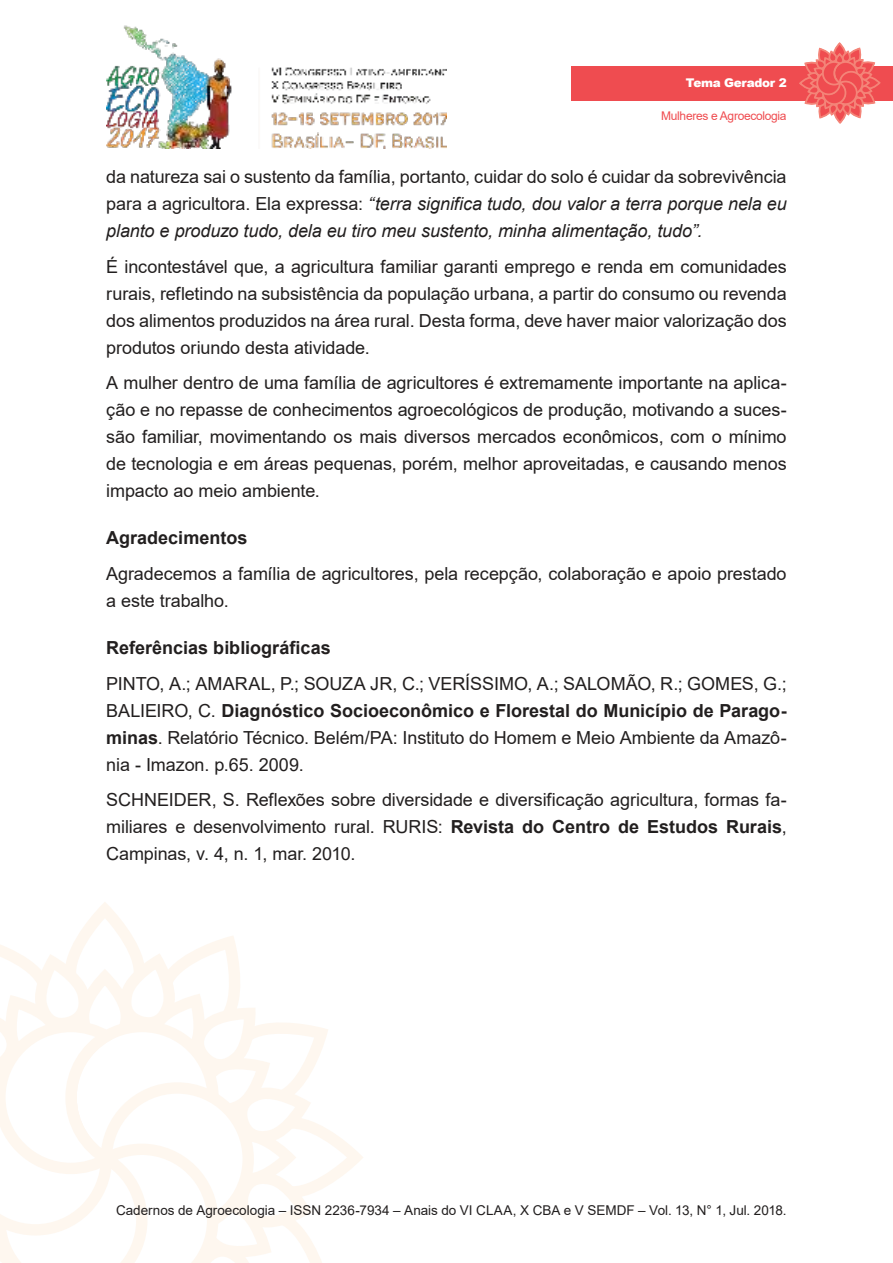
<style>
.page{position:relative;width:893px;height:1263px;background:#fff}
.page>*{position:absolute;margin:0;border:0;box-sizing:border-box;transform-origin:0 0}
.t1{font:18px/27px "Arial";letter-spacing:-.005em;color:#221f1f;text-align:justify}
.t2{font:italic 18px/27px "Arial";letter-spacing:-.005em;color:#221f1f;text-align:justify}
.t3{font:700 18px "Arial";color:#221f1f}
.t4{font:13.5px "Arial";color:#221f1f}
.t5{font:12px "Arial";letter-spacing:-.025em;color:#ef4c50}
.t6{font:900 12px "Arial";letter-spacing:-.025em;color:#fff}
.s1{font-style:normal}
.s2{font-weight:700}
</style>
<div class="page">
<img style="left:106px;top:25px;width:340px;height:124px">
<svg style="left:0;top:910px;width:363px;height:353px"></svg>
<div style="left:571px;top:66px;width:322px;height:34px;background:#ef4c50"></div>
<svg style="left:798px;top:43px;width:83px;height:81px"></svg>
<p class="t6" style="left:686px;top:76px;width:102px">Tema Gerador 2</p>
<p class="t5" style="left:661px;top:112px;width:127px">Mulheres e Agroecologia</p>
<p class="t2" style="left:106px;top:165px;width:682px"><span class="s1">da natureza sai o sustento da família, portanto, cuidar do solo é cuidar da sobrevivência para a agricultora. Ela expressa:</span> “terra significa tudo, dou valor a terra porque nela eu planto e produzo tudo, dela eu tiro meu sustento, minha alimentação, tudo”.</p>
<p class="t1" style="left:106px;top:255px;width:682px">É incontestável que, a agricultura familiar garanti emprego e renda em comunidades rurais, refletindo na subsistência da população urbana, a partir do consumo ou revenda dos alimentos produzidos na área rural. Desta forma, deve haver maior valorização dos produtos oriundo desta atividade.</p>
<p class="t1" style="left:106px;top:371px;width:682px">A mulher dentro de uma família de agricultores é extremamente importante na aplica&shy;ção e no repasse de conhecimentos agroecológicos de produção, motivando a suces&shy;são familiar, movimentando os mais diversos mercados econômicos, com o mínimo de tecnologia e em áreas pequenas, porém, melhor aproveitadas, e causando menos impacto ao meio ambiente.</p>
<p class="t3" style="left:106px;top:531px;width:143px">Agradecimentos</p>
<p class="t1" style="left:106px;top:562px;width:682px">Agradecemos a família de agricultores, pela recepção, colaboração e apoio prestado a este trabalho.</p>
<p class="t3" style="left:106px;top:641px;width:226px">Referências bibliográficas</p>
<p class="t1" style="left:106px;top:671px;width:682px">PINTO, A.; AMARAL, P.; SOUZA JR, C.; VERÍSSIMO, A.; SALOMÃO, R.; GOMES, G.; BALIEIRO, C. <span class="s2">Diagnóstico Socioeconômico e Florestal do Município de Parago&shy;minas</span>. Relatório Técnico. Belém/PA: Instituto do Homem e Meio Ambiente da Amazô&shy;nia - Imazon. p.65. 2009.</p>
<p class="t1" style="left:106px;top:788px;width:682px">SCHNEIDER, S. Reflexões sobre diversidade e diversificação agricultura, formas fa&shy;miliares e desenvolvimento rural. RURIS: <span class="s2">Revista do Centro de Estudos Rurais</span>, Campinas, v. 4, n. 1, mar. 2010.</p>
<p class="t4" style="left:116px;top:1205px;width:672px">Cadernos de Agroecologia – ISSN 2236-7934 – Anais do VI CLAA, X CBA e V SEMDF – Vol. 13, N° 1, Jul. 2018.</p>
</div>
